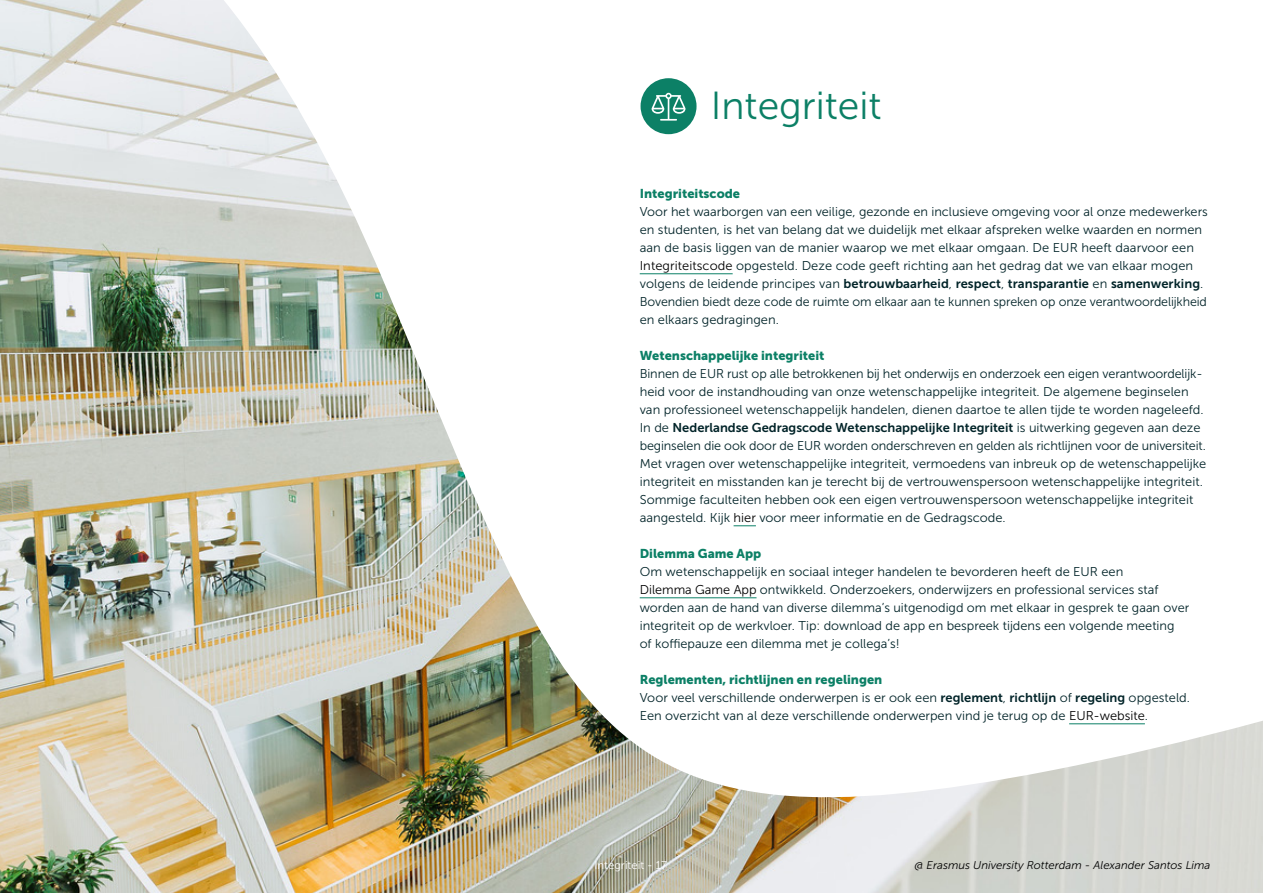
<style>
.page{position:relative;width:1263px;height:893px;background:#fff}
.page>*{position:absolute;margin:0;border:0;box-sizing:border-box;transform-origin:0 0}
.H1_-_EUR_-_titel{font:39px "Museo Sans 300";color:#0c8066}
.Brood{font:12.75px/18px "Museo Sans 300";color:#002328}
.H2_-_EUR_-_Sub_Kop{font:12.75px "Museo Sans 900";color:#0c8066}
.t1{font:italic 11.25px "Museo Sans 300";color:#000}
.t2{font:11.25px "Museo Sans 300";color:#fff}
.s1{color:#000}
.s2{font-family:"Museo Sans 700"}
</style>
<div class="page">
<img style="left:0;top:0;width:1263px;height:893px">
<h1 class="H1_-_EUR_-_titel" style="left:711px;top:85px;width:172px">Integriteit</h1>
<h2 class="H2_-_EUR_-_Sub_Kop" style="left:640px;top:186px;width:102px">Integriteitscode</h2>
<p class="Brood" style="left:640px;top:203px;width:570px">Voor het waarborgen van een veilige, gezonde en inclusieve omgeving voor al onze medewerkers en studenten, is het van belang dat we duidelijk met elkaar afspreken welke waarden en normen aan de basis liggen van de manier waarop we met elkaar omgaan. De EUR heeft daarvoor een <span class="s1">Integriteitscode</span> opgesteld. Deze code geeft richting aan het gedrag dat we van elkaar mogen volgens de leidende principes van <span class="s2">betrouwbaarheid</span>, <span class="s2">respect</span>, <span class="s2">transparantie</span> en <span class="s2">samenwerking</span>.<br>Bovendien biedt deze code de ruimte om elkaar aan te kunnen spreken op onze verantwoordelijkheid en elkaars gedragingen.</p>
<h2 class="H2_-_EUR_-_Sub_Kop" style="left:640px;top:348px;width:186px">Wetenschappelijke integriteit</h2>
<p class="Brood" style="left:640px;top:365px;width:568px">Binnen de EUR rust op alle betrokkenen bij het onderwijs en onderzoek een eigen verantwoordelijk&shy;heid voor de instandhouding van onze wetenschappelijke integriteit. De algemene beginselen van professioneel wetenschappelijk handelen, dienen daartoe te allen tijde te worden nageleefd.<br>In de <span class="s2">Nederlandse Gedragscode Wetenschappelijke Integriteit</span> is uitwerking gegeven aan deze beginselen die ook door de EUR worden onderschreven en gelden als richtlijnen voor de universiteit.<br>Met vragen over wetenschappelijke integriteit, vermoedens van inbreuk op de wetenschappelijke integriteit en misstanden kan je terecht bij de vertrouwenspersoon wetenschappelijke integriteit.<br>Sommige faculteiten hebben ook een eigen vertrouwenspersoon wetenschappelijke integriteit aangesteld. Kijk <span class="s1">hier</span> voor meer informatie en de Gedragscode.</p>
<h2 class="H2_-_EUR_-_Sub_Kop" style="left:640px;top:546px;width:123px">Dilemma Game App</h2>
<p class="Brood" style="left:640px;top:563px;width:551px">Om wetenschappelijk en sociaal integer handelen te bevorderen heeft de EUR een<br><span class="s1">Dilemma Game App</span> ontwikkeld. Onderzoekers, onderwijzers en professional services staf worden aan de hand van diverse dilemma’s uitgenodigd om met elkaar in gesprek te gaan over integriteit op de werkvloer. Tip: download de app en bespreek tijdens een volgende meeting of koffiepauze een dilemma met je collega’s!</p>
<h2 class="H2_-_EUR_-_Sub_Kop" style="left:640px;top:672px;width:244px">Reglementen, richtlijnen en regelingen</h2>
<p class="Brood" style="left:640px;top:689px;width:552px">Voor veel verschillende onderwerpen is er ook een <span class="s2">reglement</span>, <span class="s2">richtlijn</span> of <span class="s2">regeling</span> opgesteld.<br>Een overzicht van al deze verschillende onderwerpen vind je terug op de <span class="s1">EUR-website</span>.</p>
<p class="t2" style="left:594px;top:859px;width:74px">Integriteit - 17</p>
<p class="t1" style="left:914px;top:859px;width:297px">@ Erasmus University Rotterdam - Alexander Santos Lima</p>
</div>
